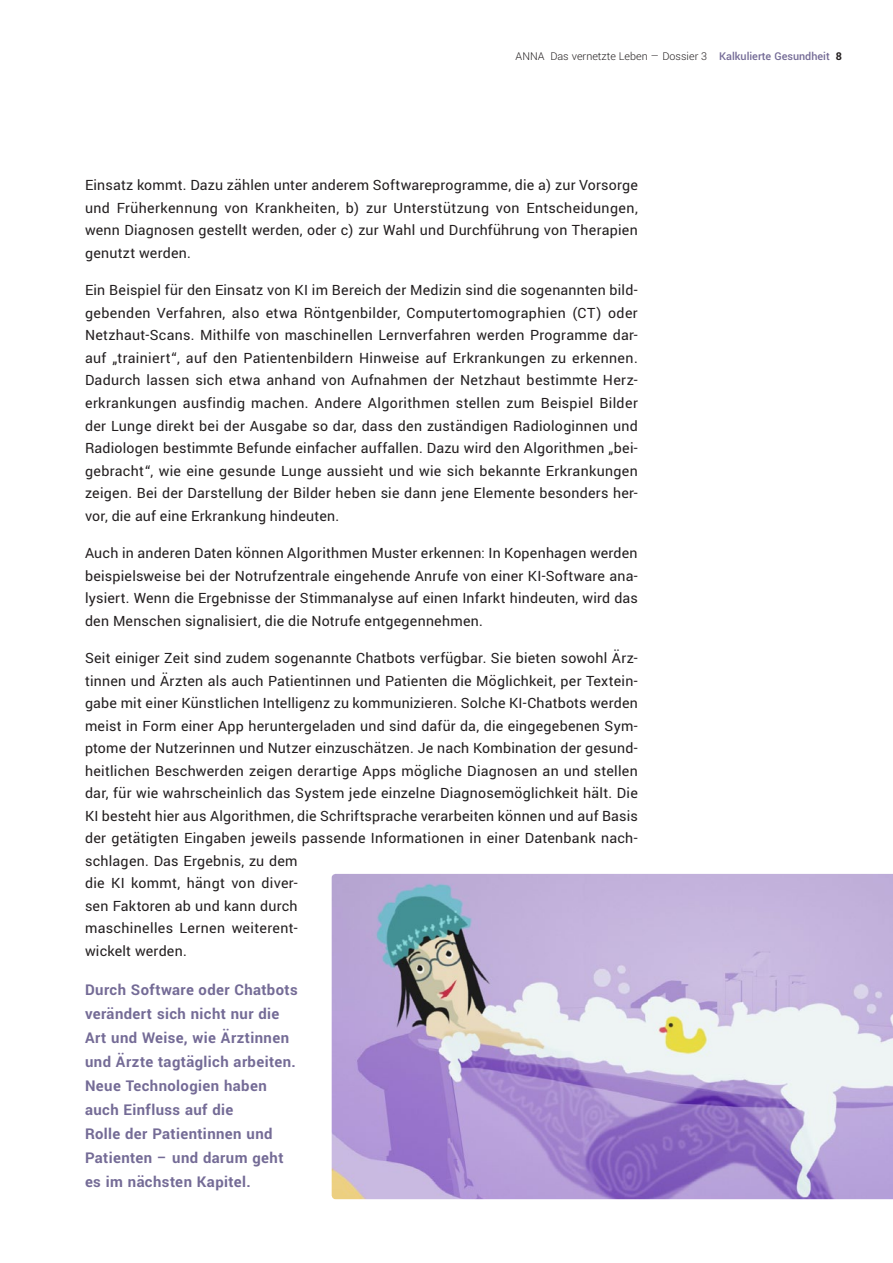
<style>
.page{position:relative;width:893px;height:1263px;background:#fff}
.page>*{position:absolute;margin:0;border:0;box-sizing:border-box;transform-origin:0 0}
.t1{font:700 16.5px/24px "Yantramanav";letter-spacing:.025em;color:#746b96}
.t2{font:15.75px/22.5px "Yantramanav";letter-spacing:.015em;color:#231f20;text-align:justify}
.t3{font:300 12px "Yantramanav";color:#231f20}
.s1{font-weight:500;color:#746b96}
.s2{font-weight:700}
</style>
<div class="page">
<img style="left:332px;top:874px;width:561px;height:325px">
<p class="t3" style="left:516px;top:49px;width:328px">ANNA Das vernetzte Leben — Dossier 3 <span class="s1">Kalkulierte Gesundheit</span> <span class="s2">8</span></p>
<p class="t2" style="left:85px;top:174px;width:554px">Einsatz kommt. Dazu zählen unter anderem Softwareprogramme, die a) zur Vorsorge und Früherkennung von Krankheiten, b) zur Unterstützung von Entscheidungen, wenn Diagnosen gestellt werden, oder c) zur Wahl und Durchführung von Therapien genutzt werden.</p>
<p class="t2" style="left:85px;top:279px;width:554px">Ein Beispiel für den Einsatz von KI im Bereich der Medizin sind die sogenannten bild&shy;gebenden Verfahren, also etwa Röntgenbilder, Computertomographien (CT) oder Netzhaut-Scans. Mithilfe von maschinellen Lernverfahren werden Programme dar&shy;auf „trainiert“, auf den Patientenbildern Hinweise auf Erkrankungen zu erkennen.<br>Dadurch lassen sich etwa anhand von Aufnahmen der Netzhaut bestimmte Herz&shy;erkrankungen ausfindig machen. Andere Algorithmen stellen zum Beispiel Bilder der Lunge direkt bei der Ausgabe so dar, dass den zuständigen Radiologinnen und Radiologen bestimmte Befunde einfacher auffallen. Dazu wird den Algorithmen „bei&shy;gebracht“, wie eine gesunde Lunge aussieht und wie sich bekannte Erkrankungen zeigen. Bei der Darstellung der Bilder heben sie dann jene Elemente besonders her&shy;vor, die auf eine Erkrankung hindeuten.</p>
<p class="t2" style="left:85px;top:542px;width:554px">Auch in anderen Daten können Algorithmen Muster erkennen: In Kopenhagen werden beispielsweise bei der Notrufzentrale eingehende Anrufe von einer KI-Software ana&shy;lysiert. Wenn die Ergebnisse der Stimmanalyse auf einen Infarkt hindeuten, wird das den Menschen signalisiert, die die Notrufe entgegennehmen.</p>
<p class="t2" style="left:85px;top:647px;width:554px;text-align:left">Seit einiger Zeit sind zudem sogenannte Chatbots verfügbar. Sie bieten sowohl Ärz&shy;tinnen und Ärzten als auch Patientinnen und Patienten die Möglichkeit, per Textein&shy;gabe mit einer Künstlichen Intelligenz zu kommunizieren. Solche KI-Chatbots werden meist in Form einer App heruntergeladen und sind dafür da, die eingegebenen Sym&shy;ptome der Nutzerinnen und Nutzer einzuschätzen. Je nach Kombination der gesund&shy;heitlichen Beschwerden zeigen derartige Apps mögliche Diagnosen an und stellen dar, für wie wahrscheinlich das System jede einzelne Diagnosemöglichkeit hält. Die KI besteht hier aus Algorithmen, die Schriftsprache verarbeiten können und auf Basis der getätigten Eingaben jeweils passende Informationen in einer Datenbank nach&shy;schlagen. Das Ergebnis, zu dem<br>die KI kommt, hängt von diver-<br>sen Faktoren ab und kann durch<br>maschinelles Lernen weiterent-<br>wickelt werden.</p>
<p class="t1" style="left:85px;top:978px;width:214px">Durch Software oder Chatbots verändert sich nicht nur die<br>Art und Weise, wie Ärztinnen und Ärzte tagtäglich arbeiten.<br>Neue Technologien haben auch Einfluss auf die<br>Rolle der Patientinnen und<br>Patienten – und darum geht es im nächsten Kapitel.</p>
</div>
